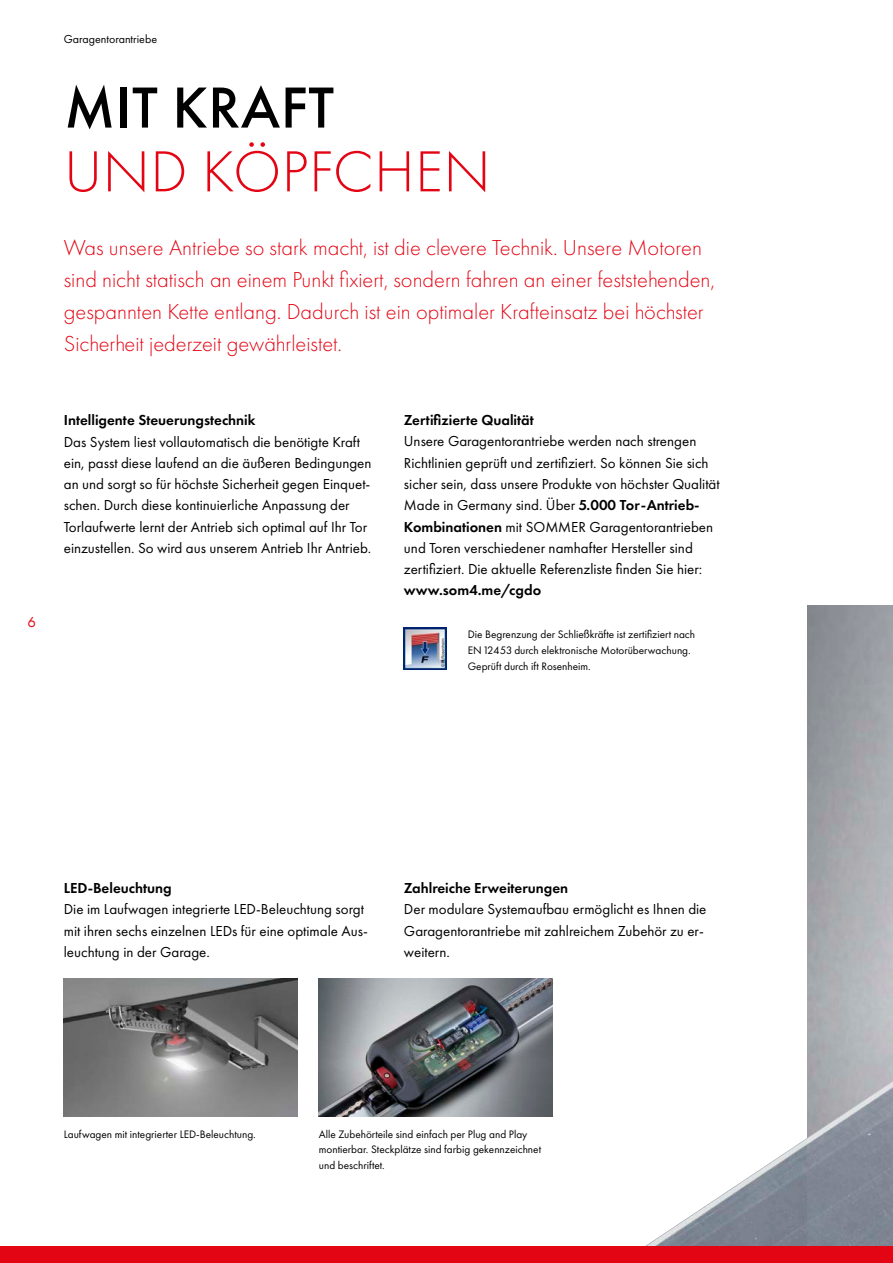
<style>
.page{position:relative;width:893px;height:1263px;background:#fff}
.page>*{position:absolute;margin:0;border:0;box-sizing:border-box;transform-origin:0 0}
.t1{font:300 60px "Futura PT";letter-spacing:.01em;color:#e30514}
.t2{font:500 60px "Futura PT";letter-spacing:.01em;color:#000}
.t3{font:300 22.5px/32px "Futura PT";color:#e30514}
.t4{font:15px/21.3px "Futura PT";color:#000}
.t5{font:600 15px "Futura PT";color:#000}
.t6{font:15px "Futura PT";color:#e30514}
.t7{font:12px "Futura PT";color:#000}
.t8{font:11.25px/15.9px "Futura PT";color:#000}
.s1{font-weight:600}
</style>
<div class="page">
<img style="left:645px;top:1080px;width:163px;height:166px">
<img style="left:808px;top:606px;width:85px;height:640px">
<img style="left:64px;top:978px;width:234px;height:138px">
<img style="left:319px;top:978px;width:234px;height:138px">
<img style="left:404px;top:627px;width:42px;height:43px">
<div style="left:0;top:1246px;width:893px;height:17px;background:#e30514"></div>
<p class="t6" style="left:28px;top:613px;width:10px">6</p>
<p class="t7" style="left:64px;top:31px;width:95px">Garagentorantriebe</p>
<h1 class="t2" style="left:64px;top:71px;width:271px">MIT KRAFT</h1>
<h1 class="t1" style="left:64px;top:137px;width:428px">UND KÖPFCHEN</h1>
<p class="t3" style="left:64px;top:232px;width:653px">Was unsere Antriebe so stark macht, ist die clevere Technik. Unsere Motoren sind nicht statisch an einem Punkt fixiert, sondern fahren an einer feststehenden, gespannten Kette entlang. Dadurch ist ein optimaler Krafteinsatz bei höchster Sicherheit jederzeit gewährleistet.</p>
<p class="t5" style="left:64px;top:411px;width:193px">Intelligente Steuerungstechnik</p>
<p class="t4" style="left:64px;top:431px;width:309px">Das System liest vollautomatisch die benötigte Kraft ein, passt diese laufend an die äußeren Bedingungen an und sorgt so für höchste Sicherheit gegen Einquet&shy;schen. Durch diese kontinuierliche Anpassung der Torlaufwerte lernt der Antrieb sich optimal auf Ihr Tor einzustellen. So wird aus unserem Antrieb Ihr Antrieb.</p>
<p class="t5" style="left:404px;top:411px;width:131px">Zertifizierte Qualität</p>
<p class="t4" style="left:404px;top:431px;width:317px">Unsere Garagentorantriebe werden nach strengen Richtlinien geprüft und zertifiziert. So können Sie sich sicher sein, dass unsere Produkte von höchster Qualität Made in Germany sind. Über <span class="s1">5.000 Tor-Antrieb-Kombinationen</span> mit SOMMER Garagentorantrieben und Toren verschiedener namhafter Hersteller sind zertifiziert. Die aktuelle Referenzliste finden Sie hier:</p>
<p class="t5" style="left:404px;top:581px;width:139px">www.som4.me/cgdo</p>
<p class="t8" style="left:468px;top:626px;width:229px">Die Begrenzung der Schließkräfte ist zertifiziert nach<br>EN 12453 durch elektronische Motorüberwachung.<br>Geprüft durch ift Rosenheim.</p>
<p class="t5" style="left:64px;top:879px;width:110px">LED-Beleuchtung</p>
<p class="t4" style="left:64px;top:898px;width:306px">Die im Laufwagen integrierte LED-Beleuchtung sorgt mit ihren sechs einzelnen LEDs für eine optimale Aus&shy;leuchtung in der Garage.</p>
<p class="t5" style="left:404px;top:878px;width:166px">Zahlreiche Erweiterungen</p>
<p class="t4" style="left:404px;top:898px;width:304px">Der modulare Systemaufbau ermöglicht es Ihnen die<br>Garagentorantriebe mit zahlreichem Zubehör zu er&shy;weitern.</p>
<p class="t8" style="left:64px;top:1126px;width:194px">Laufwagen mit integrierter LED-Beleuchtung.</p>
<p class="t8" style="left:319px;top:1126px;width:224px">Alle Zubehörteile sind einfach per Plug and Play montierbar. Steckplätze sind farbig gekennzeichnet und beschriftet.</p>
</div>
